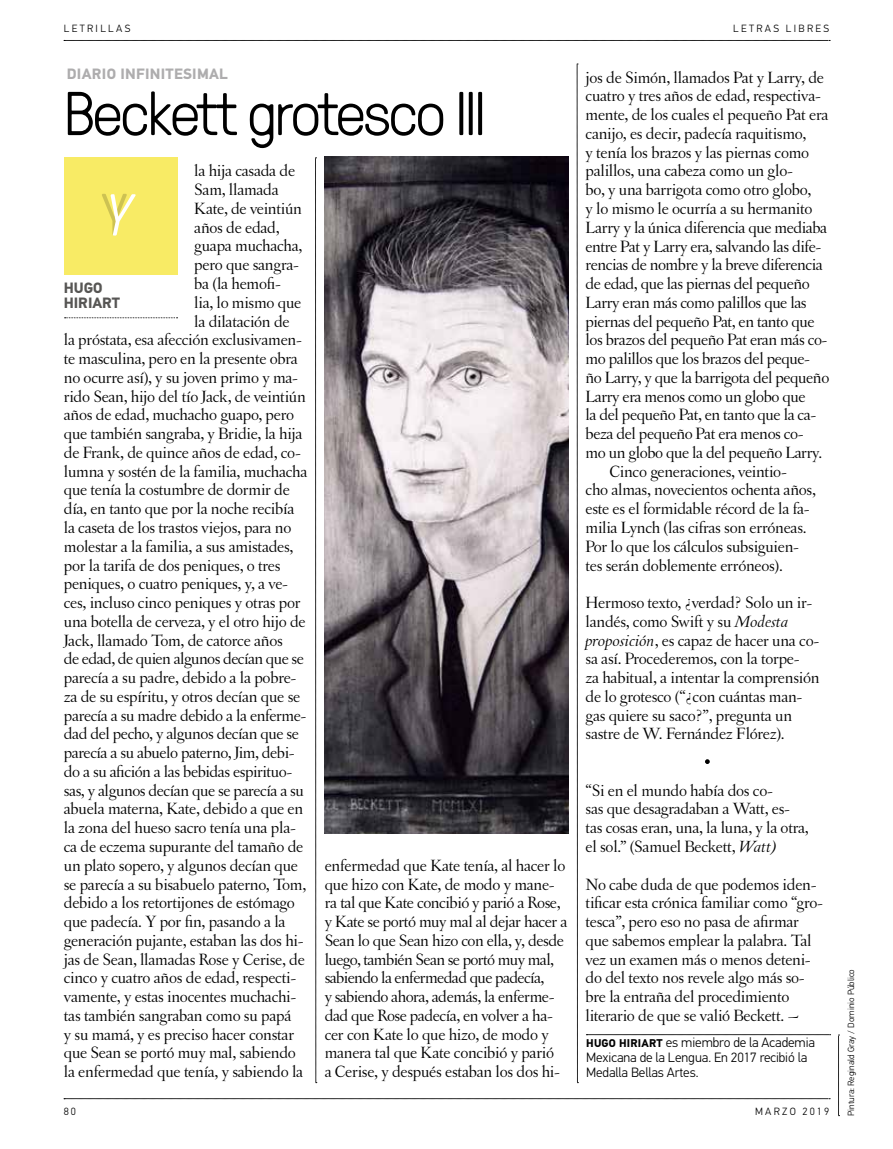
<style>
.page{position:relative;width:893px;height:1149px;background:#fff}
.page>*{position:absolute;margin:0;border:0;box-sizing:border-box;transform-origin:0 0}
.t1{font:300 61.65px "GT Pressura";letter-spacing:-.04em;color:#000}
.t2{font:italic 300 59.1px "GT Pressura";color:#fff}
.t3{font:17.25px/18.8px "Letras Oldstyle";letter-spacing:-.015em;color:#000}
.t4{font:17.25px "Letras Oldstyle";letter-spacing:-.035em;color:#000}
.t5{font:700 15px "PF Din Text Pro";letter-spacing:.02em;color:#aeadae}
.t6{font:700 15px/15px "PF Din Text Pro";letter-spacing:-.005em;color:#575654}
.t7{font:300 13.5px/15px "PF Din Text Pro";letter-spacing:-.005em;color:#000}
.t8{font:300 10.5px "PF Din Text Pro";letter-spacing:.22em;color:#000}
.t9{font:300 9px "PF Din Text Pro";color:#000}
.s1{font-style:italic}
.s2{font-weight:700;font-size:11.25px}
</style>
<div class="page">
<svg style="left:64px;top:40px;width:766px;height:1px"></svg>
<svg style="left:64px;top:1098px;width:766px;height:1px"></svg>
<svg style="left:577px;top:64px;width:1px;height:1018px"></svg>
<svg style="left:315px;top:157px;width:2px;height:925px"></svg>
<svg style="left:838px;top:1034px;width:1px;height:81px"></svg>
<div style="left:64px;top:157px;width:114px;height:117px;background:#f8eb65"></div>
<svg style="left:65px;top:317px;width:113px;height:1px"></svg>
<svg style="left:586px;top:1034px;width:245px;height:1px"></svg>
<svg style="left:705px;top:759px;width:5px;height:4px"></svg>
<img style="left:325px;top:156px;width:243px;height:677px">
<p class="t8" style="left:64px;top:22px;width:68px">LETRILLAS</p>
<p class="t8" style="left:733px;top:22px;width:97px">LETRAS LIBRES</p>
<p class="t5" style="left:67px;top:64px;width:163px">DIARIO INFINITESIMAL</p>
<h1 class="t1" style="left:64px;top:69px;width:424px">Beckett grotesco III</h1>
<p class="t3" style="left:194px;top:161px;width:102px">la hija casada de</p>
<p class="t3" style="left:194px;top:180px;width:86px">Sam, llamada</p>
<p class="t3" style="left:194px;top:199px;width:109px">Kate, de veintiún</p>
<p class="t3" style="left:194px;top:218px;width:87px">años de edad,</p>
<p class="t3" style="left:194px;top:236px;width:110px">guapa muchacha,</p>
<p class="t3" style="left:194px;top:255px;width:106px">pero que sangra-</p>
<p class="t3" style="left:194px;top:274px;width:88px">ba (la hemofi-</p>
<p class="t3" style="left:194px;top:293px;width:109px">lia, lo mismo que</p>
<p class="t3" style="left:194px;top:311px;width:97px">la dilatación de</p>
<p class="t3" style="left:64px;top:330px;width:240px">la próstata, esa afección exclusivamen-</p>
<p class="t3" style="left:64px;top:349px;width:236px">te masculina, pero en la presente obra</p>
<p class="t3" style="left:64px;top:368px;width:236px">no ocurre así), y su joven primo y ma-</p>
<p class="t3" style="left:64px;top:386px;width:243px">rido Sean, hijo del tío Jack, de veintiún</p>
<p class="t3" style="left:64px;top:405px;width:232px">años de edad, muchacho guapo, pero</p>
<p class="t3" style="left:64px;top:424px;width:240px">que también sangraba, y Bridie, la hija</p>
<p class="t3" style="left:64px;top:443px;width:238px">de Frank, de quince años de edad, co-</p>
<p class="t3" style="left:64px;top:461px;width:245px">lumna y sostén de la familia, muchacha</p>
<p class="t3" style="left:64px;top:480px;width:228px">que tenía la costumbre de dormir de</p>
<p class="t3" style="left:64px;top:499px;width:232px">día, en tanto que por la noche recibía</p>
<p class="t3" style="left:64px;top:518px;width:229px">la caseta de los trastos viejos, para no</p>
<p class="t3" style="left:64px;top:536px;width:231px">molestar a la familia, a sus amistades,</p>
<p class="t3" style="left:64px;top:555px;width:218px">por la tarifa de dos peniques, o tres</p>
<p class="t3" style="left:64px;top:574px;width:226px">peniques, o cuatro peniques, y, a ve-</p>
<p class="t3" style="left:64px;top:593px;width:238px">ces, incluso cinco peniques y otras por</p>
<p class="t3" style="left:64px;top:611px;width:243px">una botella de cerveza, y el otro hijo de</p>
<p class="t3" style="left:64px;top:630px;width:220px">Jack, llamado Tom, de catorce años</p>
<p class="t4" style="left:64px;top:649px;width:241px">de edad, de quien algunos decían que se</p>
<p class="t3" style="left:64px;top:668px;width:234px">parecía a su padre, debido a la pobre-</p>
<p class="t3" style="left:64px;top:686px;width:238px">za de su espíritu, y otros decían que se</p>
<p class="t3" style="left:64px;top:705px;width:244px">parecía a su madre debido a la enferme-</p>
<p class="t3" style="left:64px;top:724px;width:237px">dad del pecho, y algunos decían que se</p>
<p class="t3" style="left:64px;top:743px;width:232px">parecía a su abuelo paterno, Jim, debi-</p>
<p class="t3" style="left:64px;top:761px;width:230px">do a su afición a las bebidas espirituo-</p>
<p class="t3" style="left:64px;top:780px;width:242px">sas, y algunos decían que se parecía a su</p>
<p class="t3" style="left:64px;top:799px;width:241px">abuela materna, Kate, debido a que en</p>
<p class="t3" style="left:64px;top:818px;width:233px">la zona del hueso sacro tenía una pla-</p>
<p class="t3" style="left:64px;top:836px;width:241px">ca de eczema supurante del tamaño de</p>
<p class="t3" style="left:64px;top:855px;width:236px">un plato sopero, y algunos decían que</p>
<p class="t3" style="left:64px;top:874px;width:244px">se parecía a su bisabuelo paterno, Tom,</p>
<p class="t3" style="left:64px;top:893px;width:232px">debido a los retortijones de estómago</p>
<p class="t3" style="left:64px;top:911px;width:223px">que padecía. Y por fin, pasando a la</p>
<p class="t3" style="left:64px;top:930px;width:241px">generación pujante, estaban las dos hi-</p>
<p class="t3" style="left:64px;top:949px;width:243px">jas de Sean, llamadas Rose y Cerise, de</p>
<p class="t3" style="left:64px;top:968px;width:234px">cinco y cuatro años de edad, respecti-</p>
<p class="t3" style="left:64px;top:986px;width:234px">vamente, y estas inocentes muchachi-</p>
<p class="t3" style="left:64px;top:1005px;width:229px">tas también sangraban como su papá</p>
<p class="t3" style="left:64px;top:1024px;width:232px">y su mamá, y es preciso hacer constar</p>
<p class="t3" style="left:64px;top:1043px;width:234px">que Sean se portó muy mal, sabiendo</p>
<p class="t3" style="left:64px;top:1061px;width:241px">la enfermedad que tenía, y sabiendo la</p>
<h2 class="t2" style="left:105px;top:172px;width:26px">Y</h2>
<p class="t6" style="left:64px;top:280px;width:58px">HUGO<br>HIRIART</p>
<p class="t3" style="left:325px;top:855px;width:244px">enfermedad que Kate tenía, al hacer lo que hizo con Kate, de modo y mane&shy;ra tal que Kate concibió y parió a Rose, y Kate se portó muy mal al dejar hacer a Sean lo que Sean hizo con ella, y, desde luego, también Sean se portó muy mal, sabiendo la enfermedad que padecía,<br>y sabiendo ahora, además, la enferme&shy;dad que Rose padecía, en volver a ha&shy;cer con Kate lo que hizo, de modo y manera tal que Kate concibió y parió<br>a Cerise, y después estaban los dos hi-</p>
<p class="t3" style="left:586px;top:68px;width:240px">jos de Simón, llamados Pat y Larry, de</p>
<p class="t3" style="left:586px;top:86px;width:237px">cuatro y tres años de edad, respectiva-</p>
<p class="t3" style="left:586px;top:105px;width:244px">mente, de los cuales el pequeño Pat era</p>
<p class="t3" style="left:586px;top:124px;width:222px">canijo, es decir, padecía raquitismo,</p>
<p class="t3" style="left:586px;top:143px;width:225px">y tenía los brazos y las piernas como</p>
<p class="t3" style="left:586px;top:161px;width:209px">palillos, una cabeza como un glo-</p>
<p class="t3" style="left:586px;top:180px;width:227px">bo, y una barrigota como otro globo,</p>
<p class="t3" style="left:586px;top:199px;width:228px">y lo mismo le ocurría a su hermanito</p>
<p class="t3" style="left:586px;top:218px;width:243px">Larry y la única diferencia que mediaba</p>
<p class="t3" style="left:586px;top:236px;width:237px">entre Pat y Larry era, salvando las dife-</p>
<p class="t3" style="left:586px;top:255px;width:239px">rencias de nombre y la breve diferencia</p>
<p class="t3" style="left:586px;top:274px;width:226px">de edad, que las piernas del pequeño</p>
<p class="t3" style="left:586px;top:293px;width:223px">Larry eran más como palillos que las</p>
<p class="t3" style="left:586px;top:311px;width:230px">piernas del pequeño Pat, en tanto que</p>
<p class="t3" style="left:586px;top:330px;width:243px">los brazos del pequeño Pat eran más co-</p>
<p class="t3" style="left:586px;top:349px;width:226px">mo palillos que los brazos del peque-</p>
<p class="t3" style="left:586px;top:368px;width:245px">ño Larry, y que la barrigota del pequeño</p>
<p class="t3" style="left:586px;top:386px;width:222px">Larry era menos como un globo que</p>
<p class="t3" style="left:586px;top:405px;width:232px">la del pequeño Pat, en tanto que la ca-</p>
<p class="t3" style="left:586px;top:424px;width:219px">beza del pequeño Pat era menos co-</p>
<p class="t3" style="left:586px;top:443px;width:238px">mo un globo que la del pequeño Larry.</p>
<p class="t3" style="left:610px;top:461px;width:179px">Cinco generaciones, veintio-</p>
<p class="t3" style="left:586px;top:480px;width:232px">cho almas, novecientos ochenta años,</p>
<p class="t3" style="left:586px;top:499px;width:226px">este es el formidable récord de la fa-</p>
<p class="t3" style="left:586px;top:518px;width:223px">milia Lynch (las cifras son erróneas.</p>
<p class="t3" style="left:586px;top:536px;width:215px">Por lo que los cálculos subsiguien-</p>
<p class="t3" style="left:586px;top:555px;width:199px">tes serán doblemente erróneos).</p>
<p class="t3" style="left:586px;top:593px;width:235px">Hermoso texto, ¿verdad? Solo un ir&shy;landés, como Swift y su <span class="s1">Modesta proposición</span>, es capaz de hacer una co&shy;sa así. Procederemos, con la torpe-<br>za habitual, a intentar la comprensión de lo grotesco (“¿con cuántas man&shy;gas quiere su saco?”, pregunta un sastre de W. Fernández Flórez).</p>
<p class="t3" style="left:586px;top:780px;width:225px">“Si en el mundo había dos co-<br>sas que desagradaban a Watt, es&shy;tas cosas eran, una, la luna, y la otra, el sol.” (Samuel Beckett, <span class="s1">Watt)</span></p>
<p class="t3" style="left:586px;top:874px;width:239px">No cabe duda de que podemos iden&shy;tificar esta crónica familiar como “gro&shy;tesca”, pero eso no pasa de afirmar que sabemos emplear la palabra. Tal vez un examen más o menos deteni&shy;do del texto nos revele algo más so&shy;bre la entraña del procedimiento literario de que se valió Beckett. ~</p>
<p class="t7" style="left:586px;top:1034px;width:230px"><span class="s2">HUGO HIRIART</span> es miembro de la Academia<br>Mexicana de la Lengua. En 2017 recibió la<br>Medalla Bellas Artes.</p>
<p class="t8" style="left:64px;top:1104px;width:14px">80</p>
<p class="t8" style="left:755px;top:1104px;width:76px">MARZO 2019</p>
<p class="t9" style="left:846px;top:1115px;width:148px;rotate:-90deg">Pintura: Reginald Gray / Dominio Público</p>
</div>
